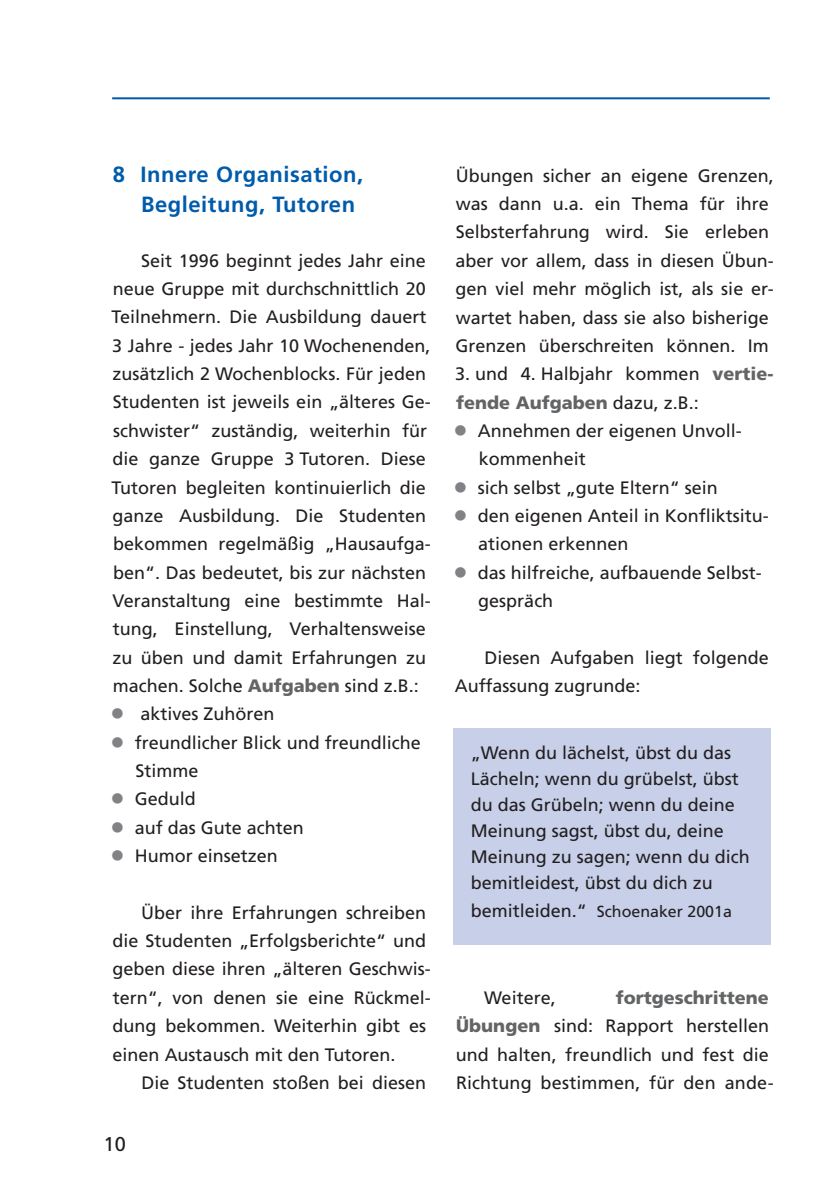
<style>
.page{position:relative;width:834px;height:1184px;background:#fff}
.page>*{position:absolute;margin:0;border:0;box-sizing:border-box;transform-origin:0 0}
.t1{font:700 22px/30px "Frutiger";letter-spacing:.025em;color:#005bab}
.t2{font:20px "Frutiger";color:#231f20}
.t3{font:18px/28.4px "Frutiger";color:#231f20}
.t4{font:900 18px "Frutiger";color:#636466}
.t5{font:16px "Frutiger";color:#231f20}
.s1{font-weight:900;color:#636466}
.s2{font-weight:400;color:#231f20}
.s3{font-size:18px}
</style>
<div class="page">
<hr style="left:112px;top:97px;width:658px;height:2px;background:#005bab">
<div style="left:454px;top:728px;width:317px;height:217px;background:#c7cfe9"></div>
<p class="t1" style="left:141px;top:161px;width:224px;text-indent:-28px">8 Innere Organisation,<br>Begleitung, Tutoren</p>
<p class="t3" style="left:141px;top:248px;width:286px">Seit 1996 beginnt jedes Jahr eine</p>
<p class="t3" style="left:113px;top:276px;width:315px">neue Gruppe mit durchschnittlich 20</p>
<p class="t3" style="left:111px;top:304px;width:316px">Teilnehmern. Die Ausbildung dauert</p>
<p class="t3" style="left:112px;top:333px;width:320px">3 Jahre - jedes Jahr 10 Wochenenden,</p>
<p class="t3" style="left:112px;top:361px;width:315px">zusätzlich 2 Wochenblocks. Für jeden</p>
<p class="t3" style="left:113px;top:389px;width:320px">Studenten ist jeweils ein „älteres Ge-</p>
<p class="t3" style="left:113px;top:418px;width:316px">schwister“ zuständig, weiterhin für</p>
<p class="t3" style="left:113px;top:446px;width:315px">die ganze Gruppe 3 Tutoren. Diese</p>
<p class="t3" style="left:111px;top:474px;width:316px">Tutoren begleiten kontinuierlich die</p>
<p class="t3" style="left:113px;top:503px;width:315px">ganze Ausbildung. Die Studenten</p>
<p class="t3" style="left:113px;top:531px;width:319px">bekommen regelmäßig „Hausaufga-</p>
<p class="t3" style="left:113px;top:559px;width:314px">ben“. Das bedeutet, bis zur nächsten</p>
<p class="t3" style="left:112px;top:588px;width:320px">Veranstaltung eine bestimmte Hal-</p>
<p class="t3" style="left:113px;top:616px;width:315px">tung, Einstellung, Verhaltensweise</p>
<p class="t3" style="left:112px;top:645px;width:315px">zu üben und damit Erfahrungen zu</p>
<p class="t3" style="left:113px;top:673px;width:308px">machen. Solche <span class="s1">Aufgaben</span> sind z.B.:</p>
<p class="t3" style="left:141px;top:701px;width:136px">aktives Zuhören</p>
<p class="t3" style="left:135px;top:730px;width:288px">freundlicher Blick und freundliche</p>
<p class="t3" style="left:136px;top:758px;width:65px">Stimme</p>
<p class="t3" style="left:135px;top:786px;width:63px">Geduld</p>
<p class="t3" style="left:135px;top:815px;width:171px">auf das Gute achten</p>
<p class="t3" style="left:135px;top:843px;width:145px">Humor einsetzen</p>
<p class="t3" style="left:113px;top:900px;width:320px;text-indent:28px">Über ihre Erfahrungen schreiben die Studenten „Erfolgsberichte“ und geben diese ihren „älteren Geschwis&shy;tern“, von denen sie eine Rückmel&shy;dung bekommen. Weiterhin gibt es einen Austausch mit den Tutoren.</p>
<p class="t3" style="left:141px;top:1070px;width:286px">Die Studenten stoßen bei diesen</p>
<p class="t2" style="left:104px;top:1136px;width:24px">10</p>
<p class="t3" style="left:456px;top:163px;width:320px">Übungen sicher an eigene Grenzen, was dann u.a. ein Thema für ihre Selbsterfahrung wird. Sie erleben aber vor allem, dass in diesen Übun&shy;gen viel mehr möglich ist, als sie er&shy;wartet haben, dass sie also bisherige Grenzen überschreiten können. Im</p>
<p class="t3" style="left:455px;top:361px;width:320px">3. und 4. Halbjahr kommen <span class="s1">vertie-</span></p>
<p class="t4" style="left:456px;top:395px;width:244px">fende Aufgaben <span class="s2">dazu, z.B.:</span></p>
<p class="t3" style="left:478px;top:418px;width:266px">Annehmen der eigenen Unvoll-</p>
<p class="t3" style="left:479px;top:446px;width:109px">kommenheit</p>
<p class="t3" style="left:478px;top:475px;width:242px">sich selbst „gute Eltern“ sein</p>
<p class="t3" style="left:478px;top:503px;width:293px">den eigenen Anteil in Konfliktsitu-</p>
<p class="t3" style="left:478px;top:531px;width:152px">ationen erkennen</p>
<p class="t3" style="left:478px;top:560px;width:286px">das hilfreiche, aufbauende Selbst-</p>
<p class="t3" style="left:478px;top:588px;width:77px">gespräch</p>
<p class="t3" style="left:455px;top:645px;width:316px;text-indent:30px">Diesen Aufgaben liegt folgende<br>Auffassung zugrunde:</p>
<p class="t3" style="left:471px;top:741px;width:281px;line-height:26px">„Wenn du lächelst, übst du das<br>Lächeln; wenn du grübelst, übst du das Grübeln; wenn du deine<br>Meinung sagst, übst du, deine<br>Meinung zu sagen; wenn du dich bemitleidest, übst du dich zu</p>
<p class="t5" style="left:471px;top:905px;width:263px"><span class="s3">bemitleiden.“</span> Schoenaker 2001a</p>
<p class="t3" style="left:456px;top:985px;width:320px;text-indent:160px"><span class="s1">fortgeschrittene<br>Übungen</span> sind: Rapport herstellen und halten, freundlich und fest die<br>Richtung bestimmen, für den ande-</p>
<p class="t3" style="left:484px;top:985px;width:73px">Weitere,</p>
</div>
